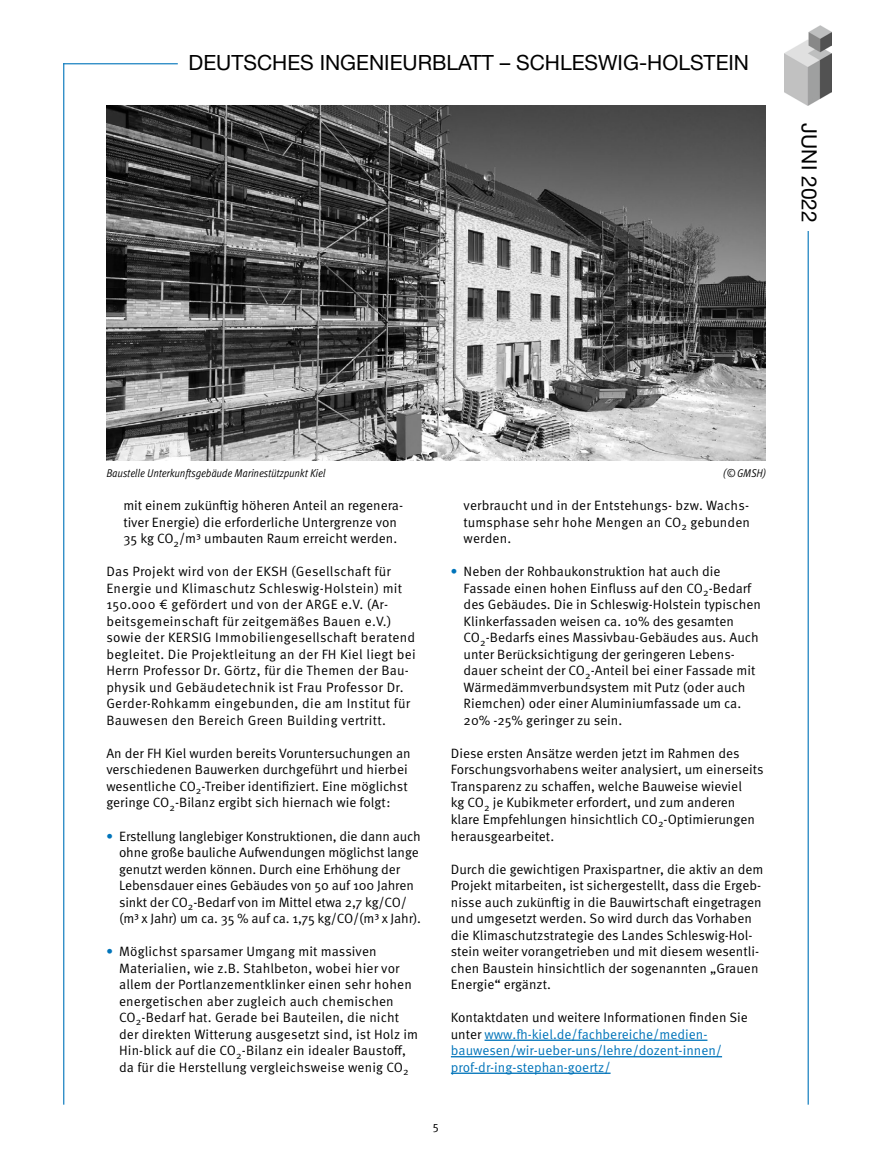
<style>
.page{position:relative;width:872px;height:1170px;background:#fff}
.page>*{position:absolute;margin:0;border:0;box-sizing:border-box;transform-origin:0 0}
.t1{font:21px "Helvetica Neue LT Std";color:#000}
.t2{font:13.5px/16.5px "Meta OT Norm";color:#000}
.t3{font:13.5px/16.5px "Meta OT Norm";letter-spacing:.02em;color:#000}
.t4{font:13.5px/16.5px "Meta OT Norm";color:#0074ba}
.t5{font:12px "Meta OT Norm";color:#000}
.t6{font:11.25px "Meta OT Cond Norm Ita";letter-spacing:-.005em;color:#000}
.s1{font-family:"Meta OT";font-weight:700;color:#0074ba}
.s2{color:#000}
</style>
<div class="page">
<hr style="left:807px;top:222px;width:1px;height:882px;background:#0074ba">
<hr style="left:63px;top:63px;width:1px;height:1041px;background:#0074ba">
<hr style="left:63px;top:63px;width:115px;height:1px;background:#0074ba">
<div style="left:797px;top:123px;width:24px;height:108px;background:#fff"></div>
<img style="left:784px;top:26px;width:47px;height:79px">
<hr style="left:484px;top:1039px;width:223px;height:1px;background:#0074ba">
<hr style="left:451px;top:1055px;width:271px;height:2px;background:#0074ba">
<hr style="left:451px;top:1072px;width:159px;height:1px;background:#0074ba">
<img style="left:106px;top:105px;width:659px;height:355px">
<h1 class="t1" style="left:189px;top:50px;width:562px">DEUTSCHES INGENIEURBLATT – SCHLESWIG-HOLSTEIN</h1>
<h1 class="t1" style="left:821px;top:123px;width:101px;rotate:90deg">JUNI 2022</h1>
<p class="t6" style="left:106px;top:466px;width:220px">Baustelle Unterkunftsgebäude Marinestützpunkt Kiel</p>
<p class="t6" style="left:723px;top:466px;width:44px">(© GMSH)</p>
<p class="t2" style="left:123px;top:497px;width:281px">mit einem zukünftig höheren Anteil an regenera&shy;tiver Energie) die erforderliche Untergrenze von<br>35 kg CO<sub>2</sub>/m³ umbauten Raum erreicht werden.</p>
<p class="t3" style="left:106px;top:563px;width:311px">Das Projekt wird von der EKSH (Gesellschaft für Energie und Klimaschutz Schleswig-Holstein) mit 150.000 € gefördert und von der ARGE e.V. (Ar&shy;beitsgemeinschaft für zeitgemäßes Bauen e.V.) sowie der KERSIG Immobiliengesellschaft beratend begleitet. Die Projektleitung an der FH Kiel liegt bei Herrn Professor Dr. Görtz, für die Themen der Bau&shy;physik und Gebäudetechnik ist Frau Professor Dr.<br>Gerder-Rohkamm eingebunden, die am Institut für Bauwesen den Bereich Green Building vertritt.</p>
<p class="t2" style="left:106px;top:745px;width:306px">An der FH Kiel wurden bereits Voruntersuchungen an verschiedenen Bauwerken durchgeführt und hierbei wesentliche CO<sub>2</sub>-Treiber identifiziert. Eine möglichst geringe CO<sub>2</sub>-Bilanz ergibt sich hiernach wie folgt:</p>
<p class="t2" style="left:119px;top:827px;width:303px;text-indent:-13px"><span class="s1">•</span> Erstellung langlebiger Konstruktionen, die dann auch ohne große bauliche Aufwendungen möglichst lange genutzt werden können. Durch eine Erhöhung der Lebensdauer eines Gebäudes von 50 auf 100 Jahren sinkt der CO<sub>2</sub>-Bedarf von im Mittel etwa 2,7 kg/CO/ (m³ x Jahr) um ca. 35 % auf ca. 1,75 kg/CO/(m³ x Jahr).</p>
<p class="t2" style="left:119px;top:943px;width:301px;text-indent:-13px"><span class="s1">•</span> Möglichst sparsamer Umgang mit massiven Materialien, wie z.B. Stahlbeton, wobei hier vor allem der Portlanzementklinker einen sehr hohen energetischen aber zugleich auch chemischen CO<sub>2</sub>-Bedarf hat. Gerade bei Bauteilen, die nicht der direkten Witterung ausgesetzt sind, ist Holz im Hin-blick auf die CO<sub>2</sub>-Bilanz ein idealer Baustoff, da für die Herstellung vergleichsweise wenig CO<sub>2</sub></p>
<p class="t2" style="left:463px;top:497px;width:288px;text-align:justify">verbraucht und in der Entstehungs- bzw. Wachs&shy;tumsphase sehr hohe Mengen an CO<sub>2</sub> gebunden werden.</p>
<p class="t2" style="left:463px;top:563px;width:299px;text-indent:-13px"><span class="s1">•</span> Neben der Rohbaukonstruktion hat auch die Fassade einen hohen Einfluss auf den CO<sub>2</sub>-Bedarf des Gebäudes. Die in Schleswig-Holstein typischen Klinkerfassaden weisen ca. 10% des gesamten CO<sub>2</sub>-Bedarfs eines Massivbau-Gebäudes aus. Auch unter Berücksichtigung der geringeren Lebens&shy;dauer scheint der CO<sub>2</sub>-Anteil bei einer Fassade mit Wärmedämmverbundsystem mit Putz (oder auch Riemchen) oder einer Aluminiumfassade um ca.<br>20% -25% geringer zu sein.</p>
<p class="t2" style="left:451px;top:745px;width:314px">Diese ersten Ansätze werden jetzt im Rahmen des Forschungsvorhabens weiter analysiert, um einerseits Transparenz zu schaffen, welche Bauweise wieviel<br>kg CO<sub>2</sub> je Kubikmeter erfordert, und zum anderen klare Empfehlungen hinsichtlich CO<sub>2</sub>-Optimierungen herausgearbeitet.</p>
<p class="t2" style="left:451px;top:860px;width:314px">Durch die gewichtigen Praxispartner, die aktiv an dem Projekt mitarbeiten, ist sichergestellt, dass die Ergeb&shy;nisse auch zukünftig in die Bauwirtschaft eingetragen und umgesetzt werden. So wird durch das Vorhaben die Klimaschutzstrategie des Landes Schleswig-Hol&shy;stein weiter vorangetrieben und mit diesem wesentli&shy;chen Baustein hinsichtlich der sogenannten „Grauen Energie“ ergänzt.</p>
<p class="t4" style="left:451px;top:1009px;width:298px"><span class="s2">Kontaktdaten und weitere Informationen finden Sie unter</span> www.fh-kiel.de/fachbereiche/medien&shy;bauwesen/wir-ueber-uns/lehre/dozent-innen/ prof-dr-ing-stephan-goertz/</p>
<p class="t5" style="left:433px;top:1118px;width:8px">5</p>
</div>
